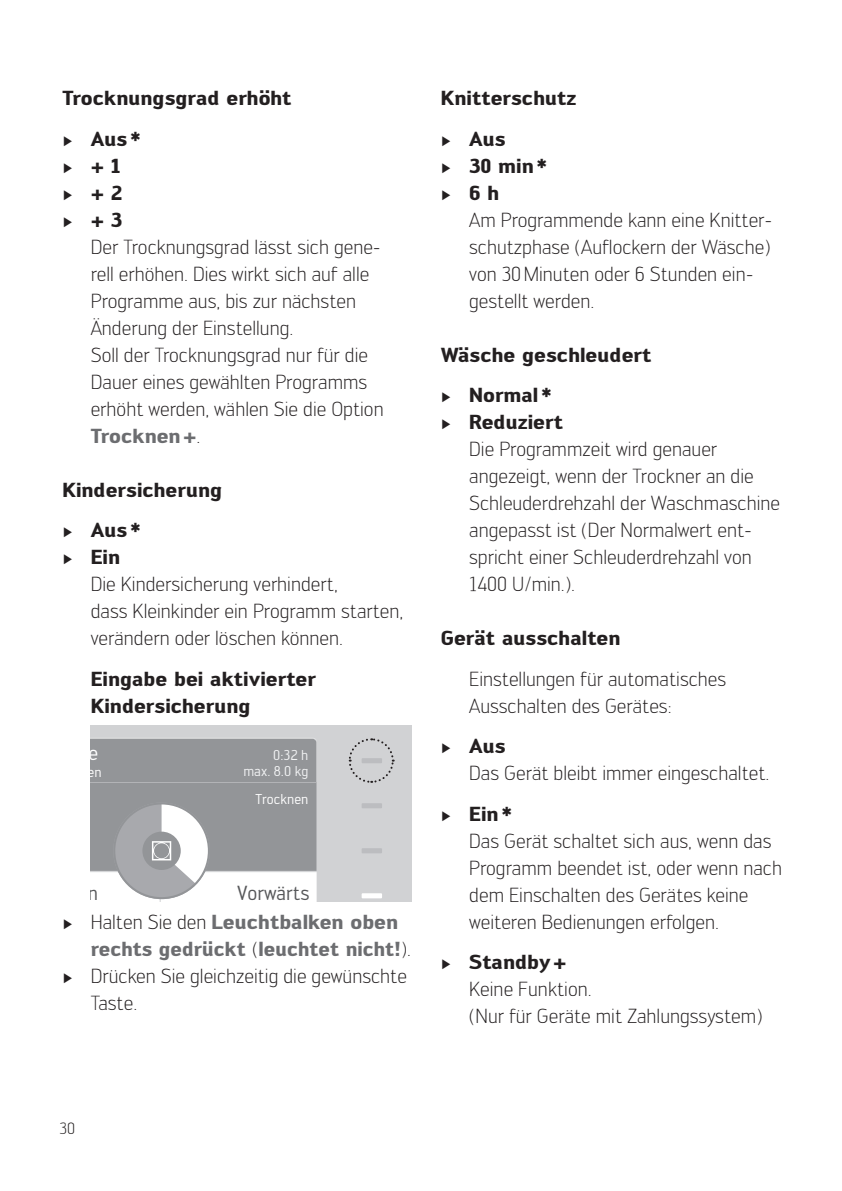
<style>
.page{position:relative;width:842px;height:1191px;background:#fff}
.page>*{position:absolute;margin:0;border:0;box-sizing:border-box;transform-origin:0 0}
.t1{font:300 20px/27px "Engel";color:#231f20}
.t2{font:700 20px/40.4px "Engel";color:#231f20}
.t3{font:700 20px "Engel";color:#6c6d70}
.t4{font:20px "Engel";color:#57585a}
.t5{font:300 16px "Engel";color:#231f20}
.t6{font:14px/16.4px "Engel";color:#f2f3f4;text-align:right}
.t7{font:14px "Engel";color:#fff}
.s1{font-family:"Century";font-weight:400;font-size:14px}
.s2{font-weight:300;color:#231f20}
.s3{font-weight:700}
.s4{font-family:"Century";font-weight:400;font-size:14px;color:#231f20}
</style>
<div class="page">
<div style="left:91px;top:726px;width:320px;height:175px;background:#d1d2d4"></div>
<div style="left:362px;top:893px;width:20px;height:5px;background:#fff"></div>
<div style="left:362px;top:803px;width:20px;height:5px;background:#bcbdc0"></div>
<div style="left:362px;top:848px;width:20px;height:5px;background:#bcbdc0"></div>
<div style="left:91px;top:734px;width:229px;height:167px;background:#d1d2d4"></div>
<svg style="left:91px;top:738px;width:226px;height:163px;background:#aaacae"></svg>
<svg style="left:348px;top:737px;width:47px;height:47px;background:#c7c8ca"></svg>
<p class="t2" style="left:62px;top:77px;width:231px">Trocknungsgrad erhöht <span class="s1">►</span> Aus*</p>
<p class="t2" style="left:62px;top:145px;width:60px"><span class="s1">►</span> + 1</p>
<p class="t2" style="left:62px;top:172px;width:62px"><span class="s1">►</span> + 2</p>
<p class="t2" style="left:62px;top:199px;width:61px"><span class="s1">►</span> + 3</p>
<p class="t1" style="left:91px;top:233px;width:292px">Der Trocknungsgrad lässt sich gene-</p>
<p class="t1" style="left:91px;top:260px;width:280px">rell erhöhen. Dies wirkt sich auf alle</p>
<p class="t1" style="left:91px;top:287px;width:267px">Programme aus, bis zur nächsten</p>
<p class="t1" style="left:91px;top:314px;width:204px">Änderung der Einstellung.</p>
<p class="t1" style="left:91px;top:341px;width:279px">Soll der Trocknungsgrad nur für die</p>
<p class="t1" style="left:91px;top:368px;width:278px">Dauer eines gewählten Programms</p>
<p class="t1" style="left:91px;top:395px;width:294px">erhöht werden, wählen Sie die Option</p>
<p class="t3" style="left:91px;top:423px;width:111px">Trocknen+<span class="s2">.</span></p>
<p class="t2" style="left:62px;top:469px;width:161px">Kindersicherung <span class="s1">►</span> Aus*</p>
<p class="t1" style="left:91px;top:543px;width:314px;text-indent:-28px"><span class="s1">►</span> <span class="s3">Ein<br></span>Die Kindersicherung verhindert,<br>dass Kleinkinder ein Programm starten, verändern oder löschen können.</p>
<p class="t2" style="left:91px;top:665px;width:227px;line-height:27px">Eingabe bei aktivierter<br>Kindersicherung</p>
<p class="t6" style="left:243px;top:747px;width:66px">0:32 h max. 8.0 kg</p>
<p class="t7" style="left:256px;top:791px;width:54px">Trocknen</p>
<p class="t4" style="left:237px;top:882px;width:74px">Vorwärts</p>
<p class="t3" style="left:62px;top:909px;width:337px"><span class="s4">►</span> <span class="s2">Halten Sie den</span> Leuchtbalken oben</p>
<p class="t3" style="left:91px;top:936px;width:322px">rechts gedrückt <span class="s2">(</span>leuchtet nicht!<span class="s2">).</span></p>
<p class="t1" style="left:62px;top:962px;width:346px"><span class="s1">►</span> Drücken Sie gleichzeitig die gewünschte</p>
<p class="t1" style="left:91px;top:989px;width:48px">Taste.</p>
<p class="t2" style="left:441px;top:77px;width:137px">Knitterschutz <span class="s1">►</span> Aus</p>
<p class="t2" style="left:441px;top:152px;width:108px;line-height:27px"><span class="s1">►</span> 30 min* <span class="s1">►</span> 6 h</p>
<p class="t1" style="left:469px;top:206px;width:305px">Am Programmende kann eine Knitter&shy;schutzphase (Auflockern der Wäsche) von 30Minuten oder 6 Stunden ein&shy;gestellt werden.</p>
<p class="t2" style="left:441px;top:334px;width:212px">Wäsche geschleudert <span class="s1">►</span> Normal*</p>
<p class="t1" style="left:469px;top:408px;width:312px;text-indent:-28px"><span class="s1">►</span> <span class="s3">Reduziert<br></span>Die Programmzeit wird genauer angezeigt, wenn der Trockner an die<br>Schleuderdrehzahl der Waschmaschine angepasst ist (Der Normalwert ent&shy;spricht einer Schleuderdrehzahl von<br>1400 U/min.).</p>
<p class="t2" style="left:441px;top:617px;width:181px">Gerät ausschalten</p>
<p class="t1" style="left:469px;top:665px;width:259px">Einstellungen für automatisches<br>Ausschalten des Gerätes:</p>
<p class="t1" style="left:469px;top:732px;width:302px;text-indent:-28px"><span class="s1">►</span> <span class="s3">Aus<br></span>Das Gerät bleibt immer eingeschaltet.</p>
<p class="t1" style="left:469px;top:800px;width:314px;text-indent:-28px"><span class="s1">►</span> <span class="s3">Ein*<br></span>Das Gerät schaltet sich aus, wenn das<br>Programm beendet ist, oder wenn nach dem Einschalten des Gerätes keine weiteren Bedienungen erfolgen.</p>
<p class="t1" style="left:469px;top:948px;width:295px;text-indent:-28px"><span class="s1">►</span> <span class="s3">Standby+<br></span>Keine Funktion.<br>(Nur für Geräte mit Zahlungssystem)</p>
<p class="t5" style="left:60px;top:1119px;width:17px">30</p>
</div>
